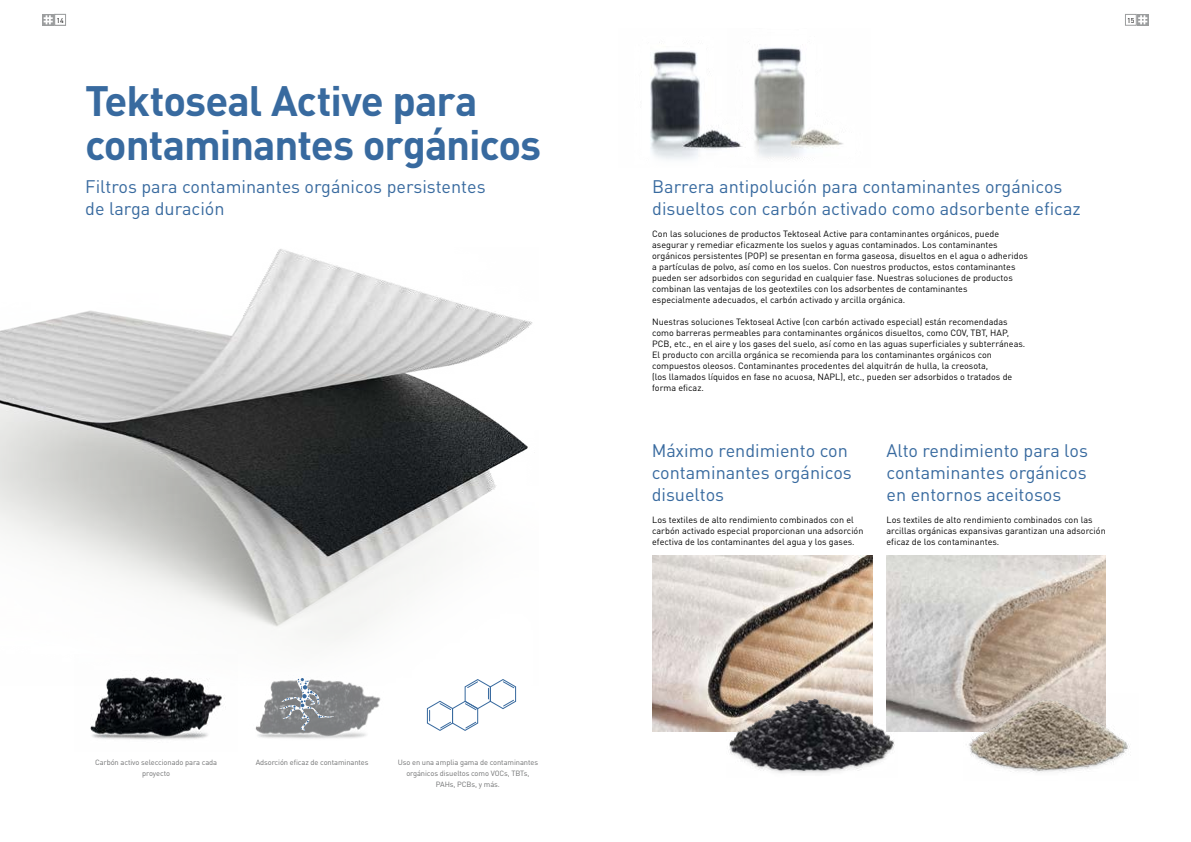
<style>
.page{position:relative;width:1191px;height:842px;background:#fff}
.page>*{position:absolute;margin:0;border:0;box-sizing:border-box;transform-origin:0 0}
.t1{font:700 42px/44px "DIN Pro";letter-spacing:-.025em;color:#386a9f}
.t2{font:18px/22px "DIN Pro";color:#386a9f}
.t3{font:9px/11px "DIN Pro";color:#000}
.t4{font:7.5px/11px "DIN Pro";letter-spacing:-.01em;color:#707172;text-align:center}
.t5{font:7px "DIN Pro";color:#000}
.t6{font:700 7px "DIN Pro";color:#000}
</style>
<div class="page">
<img style="left:0;top:249px;width:533px;height:219px">
<svg style="left:0;top:468px;width:517px;height:234px"></svg>
<img style="left:652px;top:556px;width:220px;height:176px">
<img style="left:886px;top:556px;width:220px;height:176px">
<svg style="left:426px;top:678px;width:90px;height:53px"></svg>
<img style="left:727px;top:699px;width:170px;height:74px">
<img style="left:963px;top:693px;width:167px;height:80px">
<svg style="left:43px;top:14px;width:11px;height:12px"></svg>
<svg style="left:44px;top:15px;width:9px;height:9px"></svg>
<div style="left:54px;top:14px;width:12px;height:12px;border:1px solid #9c9e9f"></div>
<svg style="left:1137px;top:14px;width:11px;height:12px"></svg>
<svg style="left:1138px;top:15px;width:9px;height:9px"></svg>
<div style="left:1125px;top:14px;width:11px;height:12px;border:1px solid #9c9e9f"></div>
<img style="left:74px;top:654px;width:162px;height:86px">
<img style="left:236px;top:653px;width:160px;height:86px">
<svg style="left:279px;top:678px;width:56px;height:53px;background:#93979b"></svg>
<img style="left:771px;top:48px;width:72px;height:112px">
<img style="left:650px;top:42px;width:121px;height:118px">
<p class="t6" style="left:60px;top:15px;width:5px">0</p>
<p class="t5" style="left:56px;top:15px;width:9px">14</p>
<p class="t5" style="left:1127px;top:15px;width:9px">15</p>
<h1 class="t1" style="left:85px;top:76px;width:457px">Tektoseal Active para contaminantes orgánicos</h1>
<h2 class="t2" style="left:85px;top:174px;width:402px">Filtros para contaminantes orgánicos persistentes de larga duración</h2>
<p class="t4" style="left:95px;top:756px;width:124px">Carbón activo seleccionado para cada proyecto</p>
<p class="t4" style="left:256px;top:756px;width:114px">Adsorción eficaz de contaminantes</p>
<p class="t4" style="left:398px;top:756px;width:142px">Uso en una amplia gama de contaminantes orgánicos disueltos como VOCs, TBTs,<br>PAHs, PCBs, y más.</p>
<h2 class="t2" style="left:652px;top:174px;width:430px">Barrera antipolución para contaminantes orgánicos disueltos con carbón activado como adsorbente eficaz</h2>
<p class="t3" style="left:652px;top:228px;width:377px">Con las soluciones de productos Tektoseal Active para contaminantes orgánicos, puede asegurar y remediar eficazmente los suelos y aguas contaminados. Los contaminantes orgánicos persistentes (POP) se presentan en forma gaseosa, disueltos en el agua o adheridos a partículas de polvo, así como en los suelos. Con nuestros productos, estos contaminantes pueden ser adsorbidos con seguridad en cualquier fase. Nuestras soluciones de productos combinan las ventajas de los geotextiles con los adsorbentes de contaminantes especialmente adecuados, el carbón activado y arcilla orgánica.</p>
<p class="t3" style="left:652px;top:316px;width:374px">Nuestras soluciones Tektoseal Active (con carbón activado especial) están recomendadas como barreras permeables para contaminantes orgánicos disueltos, como COV, TBT, HAP, PCB, etc., en el aire y los gases del suelo, así como en las aguas superficiales y subterráneas.<br>El producto con arcilla orgánica se recomienda para los contaminantes orgánicos con compuestos oleosos. Contaminantes procedentes del alquitrán de hulla, la creosota,<br>(los llamados líquidos en fase no acuosa, NAPL), etc., pueden ser adsorbidos o tratados de forma eficaz.</p>
<h2 class="t2" style="left:651px;top:438px;width:202px">Máximo rendimiento con contaminantes orgánicos disueltos</h2>
<h2 class="t2" style="left:886px;top:438px;width:203px;text-align:justify">Alto rendimiento para los contaminantes orgánicos en entornos aceitosos</h2>
<p class="t3" style="left:652px;top:514px;width:213px">Los textiles de alto rendimiento combinados con el carbón activado especial proporcionan una adsorción efectiva de los contaminantes del agua y los gases.</p>
<p class="t3" style="left:886px;top:514px;width:221px">Los textiles de alto rendimiento combinados con las arcillas orgánicas expansivas garantizan una adsorción eficaz de los contaminantes.</p>
</div>
